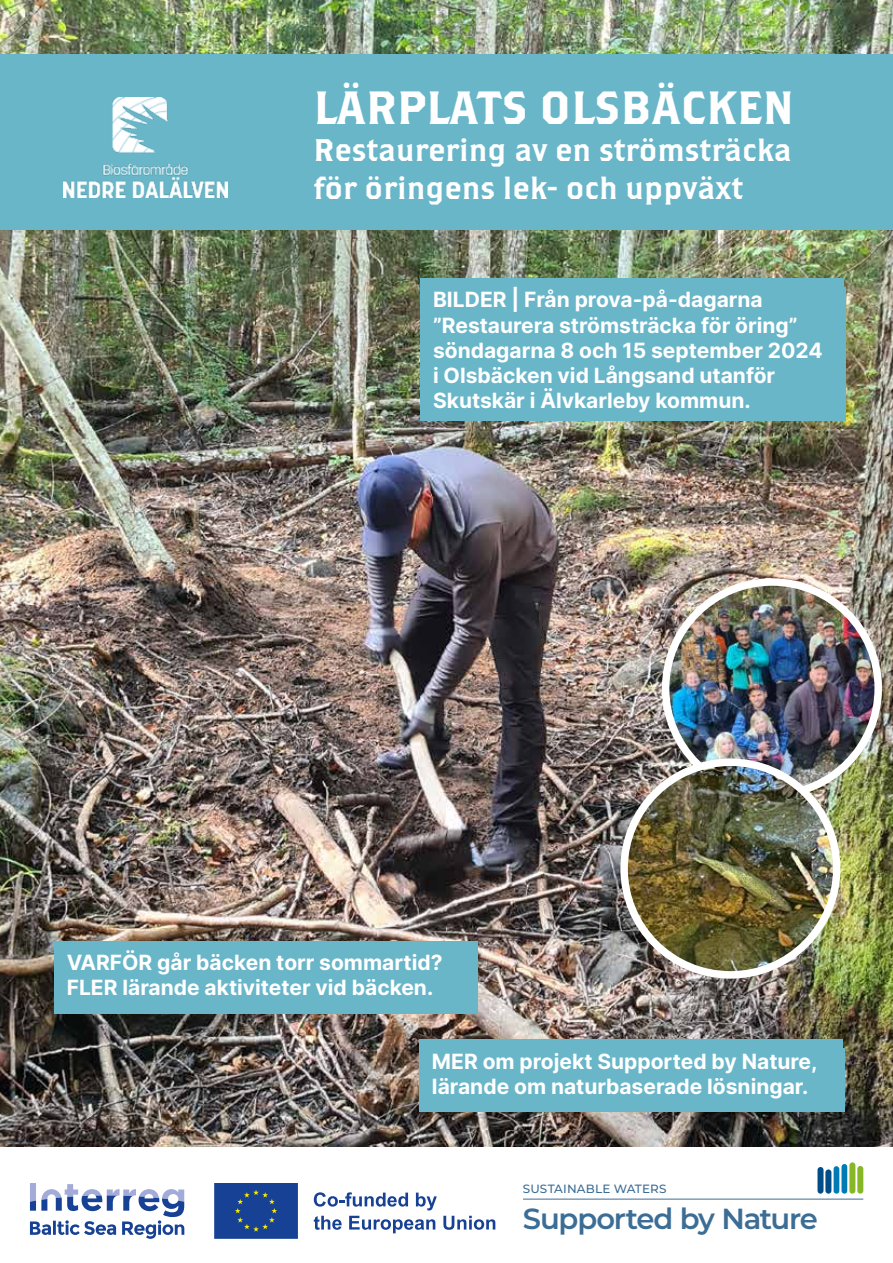
<style>
.page{position:relative;width:893px;height:1263px;background:#fff}
.page>*{position:absolute;margin:0;border:0;box-sizing:border-box;transform-origin:0 0}
.t1{font:46.5px "Brothers";color:#fff}
.t2{font:31.2px/37.3px "Brothers";color:#fff}
.t3{font:600 29.1px "Montserrat";letter-spacing:-.04em;color:#3c6d95}
.t4{font:21px/25.2px "Inter";color:#fff}
.t5{font:500 12px "Montserrat";letter-spacing:.015em;color:#3c6d95}
</style>
<div class="page">
<img style="left:0;top:0;width:893px;height:1147px">
<hr style="left:523px;top:1199px;width:340px;height:1px;background:#3c6d95">
<div style="left:817px;top:1167px;width:6px;height:27px;background:#004d87;border-radius:3px"></div>
<div style="left:833px;top:1166px;width:6px;height:28px;background:#007bb6;border-radius:3px"></div>
<div style="left:841px;top:1164px;width:6px;height:30px;background:#007bb6;border-radius:3px"></div>
<div style="left:849px;top:1162px;width:6px;height:32px;background:#87b726;border-radius:3px"></div>
<div style="left:857px;top:1166px;width:6px;height:28px;background:#87b726;border-radius:3px"></div>
<div style="left:825px;top:1169px;width:6px;height:25px;background:#004d87;border-radius:3px"></div>
<svg style="left:214px;top:1183px;width:84px;height:56px;background:#1d4690"></svg>
<svg style="left:314px;top:1192px;width:94px;height:14px"></svg>
<svg style="left:416px;top:1192px;width:21px;height:18px"></svg>
<svg style="left:314px;top:1216px;width:28px;height:14px"></svg>
<svg style="left:349px;top:1216px;width:86px;height:17px"></svg>
<svg style="left:443px;top:1216px;width:52px;height:14px"></svg>
<svg style="left:30px;top:1183px;width:154px;height:56px"></svg>
<div style="left:0;top:54px;width:893px;height:176px;background:#69b6c9"></div>
<div style="left:420px;top:279px;width:423px;height:142px;background:#69b6c9"></div>
<div style="left:433px;top:287px;width:412px;height:134px;background:#69b6c9"></div>
<div style="left:419px;top:1040px;width:423px;height:72px;background:#69b6c9"></div>
<div style="left:432px;top:1048px;width:412px;height:64px;background:#69b6c9"></div>
<div style="left:54px;top:941px;width:423px;height:72px;background:#69b6c9"></div>
<img style="left:666px;top:582px;width:212px;height:204px">
<div style="left:662px;top:578px;width:220px;height:220px;border:8px solid #fff;border-radius:50%"></div>
<img style="left:624px;top:762px;width:213px;height:213px;border-radius:106px">
<div style="left:620px;top:758px;width:220px;height:221px;border:8px solid #fff;border-radius:50%"></div>
<img style="left:64px;top:98px;width:164px;height:100px">
<h1 class="t1" style="left:314px;top:79px;width:482px">LÄRPLATS OLSBÄCKEN</h1>
<h2 class="t2" style="left:314px;top:131px;width:480px">Restaurering av en strömsträcka för öringens lek- och uppväxt</h2>
<p class="t4" style="left:433px;top:287px;width:391px">BILDER | Från prova-på-dagarna ”Restaurera strömsträcka för öring” söndagarna 8 och 15 september 2024 i Olsbäcken vid Långsand utanför Skutskär i Älvkarleby kommun.</p>
<p class="t4" style="left:67px;top:949px;width:377px">VARFÖR går bäcken torr sommartid?<br>FLER lärande aktiviteter vid bäcken.</p>
<p class="t4" style="left:432px;top:1048px;width:387px">MER om projekt Supported by Nature, lärande om naturbaserade lösningar.</p>
<p class="t5" style="left:523px;top:1180px;width:145px">SUSTAINABLE WATERS</p>
<h3 class="t3" style="left:523px;top:1199px;width:297px">Supported by Nature</h3>
</div>
